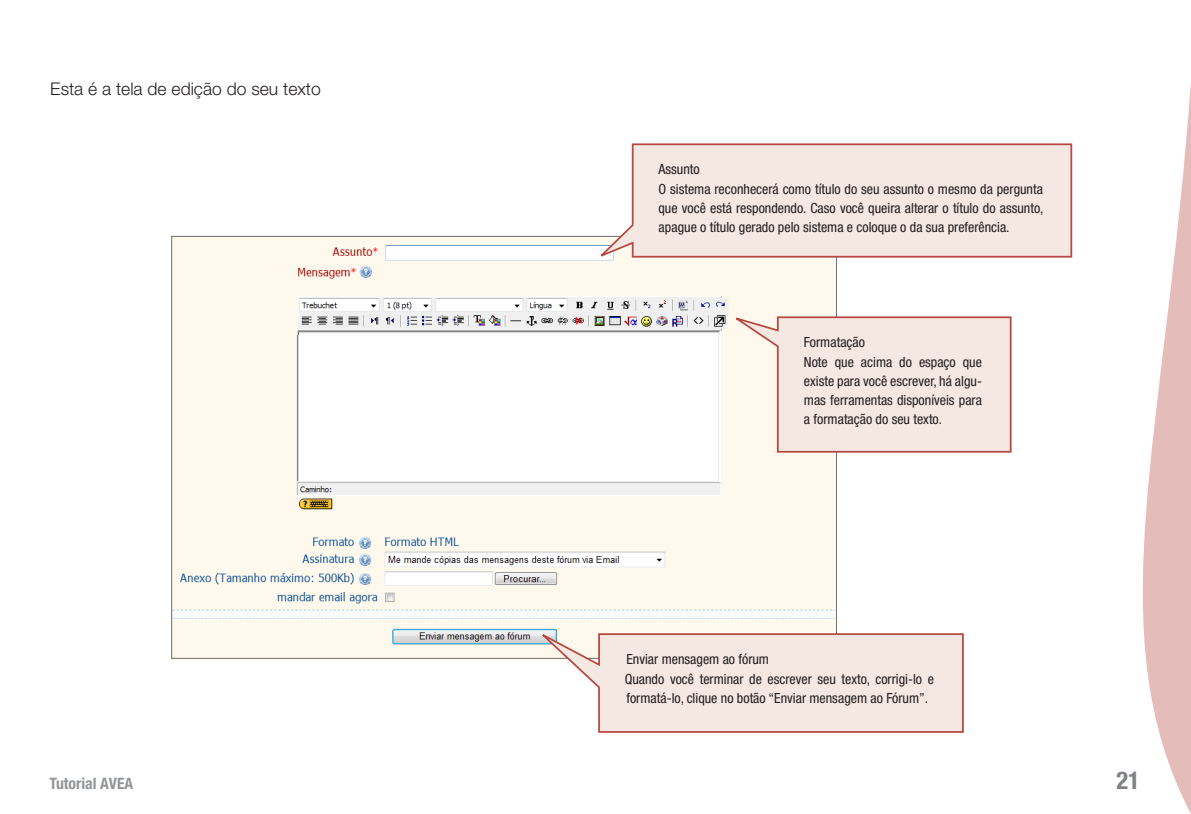
<style>
.page{position:relative;width:1191px;height:814px;background:#fff}
.page>*{position:absolute;margin:0;border:0;box-sizing:border-box;transform-origin:0 0}
.t1{font:700 condensed 24.5px "Helvetica Neue LT Std";color:#808285}
.Corpo_Texto{font:300 17.5px "Helvetica Neue LT Std";color:#231f20}
.t2{font:700 condensed 15.75px "Helvetica Neue LT Std";color:#939598}
.Texto_Quadros_copy{font:condensed 14px/19.2px "Helvetica Neue LT Std";color:#231f20;text-align:justify}
</style>
<div class="page">
<svg style="left:1142px;top:83px;width:49px;height:731px;fill:#e4bdba"></svg>
<img style="left:172px;top:238px;width:662px;height:421px">
<svg style="left:593px;top:143px;width:480px;height:118px;background:#f3e3de"></svg>
<svg style="left:726px;top:313px;width:286px;height:140px;background:#f4e4de"></svg>
<svg style="left:532px;top:627px;width:432px;height:106px;background:#f3e4df"></svg>
<p class="Corpo_Texto" style="left:50px;top:78px;width:272px">Esta é a tela de edição do seu texto</p>
<p class="Texto_Quadros_copy" style="left:658px;top:160px;width:43px">Assunto</p>
<p class="Texto_Quadros_copy" style="left:658px;top:179px;width:386px">O sistema reconhecerá como título do seu assunto o mesmo da pergunta que você está respondendo. Caso você queira alterar o título do assunto, apague o título gerado pelo sistema e coloque o da sua preferência.</p>
<p class="Texto_Quadros_copy" style="left:804px;top:333px;width:62px">Formatação</p>
<p class="Texto_Quadros_copy" style="left:804px;top:352px;width:179px">Note que acima do espaço que existe para você escrever, há algu&shy;mas ferramentas disponíveis para a formatação do seu texto.</p>
<p class="Texto_Quadros_copy" style="left:626px;top:649px;width:144px">Enviar mensagem ao fórum</p>
<p class="Texto_Quadros_copy" style="left:624px;top:668px;width:311px">Quando você terminar de escrever seu texto, corrigi-lo e formatá-lo, clique no botão “Enviar mensagem ao Fórum”.</p>
<p class="t2" style="left:50px;top:773px;width:85px">Tutorial AVEA</p>
<h1 class="t1" style="left:1116px;top:765px;width:25px">21</h1>
</div>
